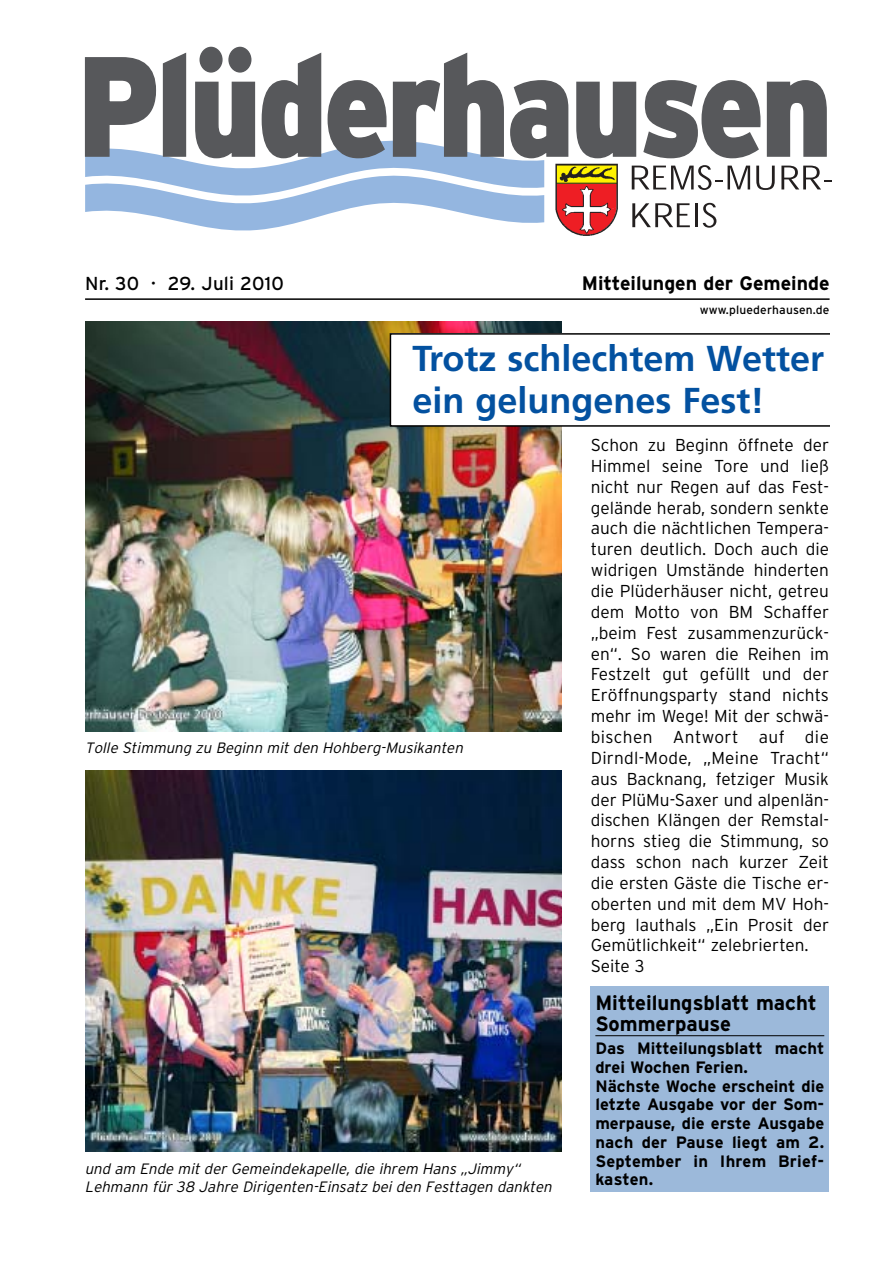
<style>
.page{position:relative;width:893px;height:1263px;background:#fff}
.page>*{position:absolute;margin:0;border:0;box-sizing:border-box;transform-origin:0 0}
.t1{font:700 36px/42px "Frutiger";color:#0351a0}
.t2{font:700 20.7px/21px "Interstate";color:#000}
.t3{font:700 19.5px "Interstate";color:#000}
.t4{font:18.75px "Interstate";letter-spacing:.015em;color:#000}
.t5{font:300 17.25px/20.9px "Interstate";color:#000}
.t6{font:700 16.5px/18.8px "Interstate";color:#000}
.t7{font:italic 300 15px/18px "Interstate";color:#000}
.t8{font:12px "Interstate";letter-spacing:.015em;color:#000}
</style>
<div class="page">
<img style="left:85px;top:321px;width:476px;height:410px">
<img style="left:85px;top:771px;width:476px;height:380px">
<hr style="left:85px;top:298px;width:744px;height:2px;background:#000">
<div style="left:390px;top:334px;width:443px;height:92px;background:#fff"></div>
<div style="left:389px;top:333px;width:444px;height:94px;border:2px solid #000"></div>
<svg style="left:84px;top:46px;width:747px;height:185px"></svg>
<img style="left:554px;top:164px;width:64px;height:72px">
<div style="left:830px;top:327px;width:9px;height:102px;background:#fff"></div>
<div style="left:590px;top:986px;width:238px;height:206px;background:#9cb9da"></div>
<hr style="left:595px;top:1035px;width:229px;height:1px;background:#000">
<p class="t4" style="left:85px;top:277px;width:200px">Nr. 30 · 29. Juli 2010</p>
<p class="t3" style="left:581px;top:276px;width:249px">Mitteilungen der Gemeinde</p>
<p class="t8" style="left:699px;top:306px;width:131px">www.pluederhausen.de</p>
<h1 class="t1" style="left:412px;top:340px;width:413px">Trotz schlechtem Wetter ein gelungenes Fest!</h1>
<p class="t5" style="left:590px;top:436px;width:240px">Schon zu Beginn öffnete der<br>Himmel seine Tore und ließ nicht nur Regen auf das Fest&shy;gelände herab, sondern senkte auch die nächtlichen Tempera&shy;turen deutlich. Doch auch die widrigen Umstände hinderten die Plüderhäuser nicht, getreu dem Motto von BM Schaffer „beim Fest zusammenzurück&shy;en“. So waren die Reihen im<br>Festzelt gut gefüllt und der<br>Eröffnungsparty stand nichts mehr im Wege! Mit der schwä&shy;bischen Antwort auf die<br>Dirndl-Mode, „Meine Tracht“ aus Backnang, fetziger Musik der PlüMu-Saxer und alpenlän&shy;dischen Klängen der Remstal&shy;horns stieg die Stimmung, so dass schon nach kurzer Zeit die ersten Gäste die Tische er&shy;oberten und mit dem MV Hoh&shy;berg lauthals „Ein Prosit der<br>Gemütlichkeit“ zelebrierten.<br>Seite 3</p>
<p class="t2" style="left:595px;top:994px;width:223px">Mitteilungsblatt macht<br>Sommerpause</p>
<p class="t6" style="left:595px;top:1040px;width:230px">Das Mitteilungsblatt macht drei Wochen Ferien.<br>Nächste Woche erscheint die letzte Ausgabe vor der Som&shy;merpause, die erste Ausgabe nach der Pause liegt am 2.<br>September in Ihrem Brief&shy;kasten.</p>
<p class="t7" style="left:85px;top:740px;width:382px">Tolle Stimmung zu Beginn mit den Hohberg-Musikanten</p>
<p class="t7" style="left:85px;top:1161px;width:471px">und am Ende mit der Gemeindekapelle, die ihrem Hans „Jimmy“<br>Lehmann für 38 Jahre Dirigenten-Einsatz bei den Festtagen dankten</p>
</div>
